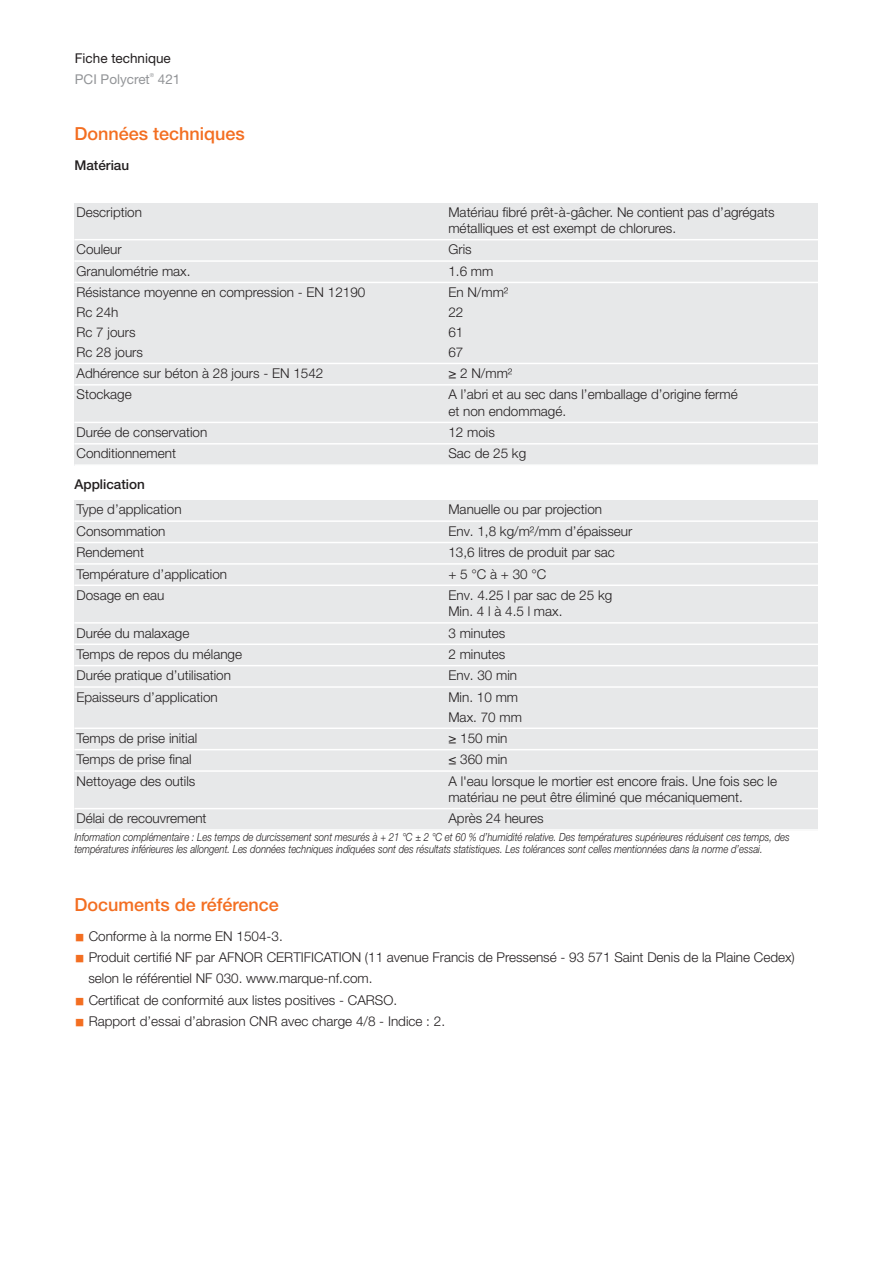
<style>
.page{position:relative;width:893px;height:1263px;background:#fff}
.page>*{position:absolute;margin:0;border:0;box-sizing:border-box;transform-origin:0 0}
.t1{font:500 18px "Helvetica Neue LT Pro";color:#f36e21}
.t2{font:300 13.5px/16.2px "Helvetica Neue LT Pro";color:#231f20}
.t3{font:500 13.5px "Helvetica Neue LT Pro";color:#231f20}
.t4{font:13.5px "Helvetica Neue LT Pro";color:#231f20}
.t5{font:13.5px "Helvetica Neue LT Pro";color:#939598}
.t6{font:italic 300 11.25px/12px "Helvetica Neue LT Pro";color:#231f20;scale:.85 1}
.t7{font:5.4px "Helvetica Neue LT Pro";color:#939598}
.s1{font-family:"Li Gothic Med";font-weight:400;font-size:10.5px;color:#f36e21}
</style>
<div class="page">
<div style="left:74px;top:203px;width:372px;height:37px;background:#e7e8e9"></div>
<div style="left:446px;top:203px;width:372px;height:37px;background:#e7e8e9"></div>
<div style="left:74px;top:240px;width:372px;height:21px;background:#e7e8e9"></div>
<div style="left:446px;top:240px;width:372px;height:21px;background:#e7e8e9"></div>
<div style="left:74px;top:261px;width:372px;height:21px;background:#e7e8e9"></div>
<div style="left:446px;top:261px;width:372px;height:21px;background:#e7e8e9"></div>
<div style="left:74px;top:282px;width:372px;height:21px;background:#e7e8e9"></div>
<div style="left:446px;top:282px;width:372px;height:21px;background:#e7e8e9"></div>
<div style="left:74px;top:303px;width:372px;height:20px;background:#e7e8e9"></div>
<div style="left:446px;top:303px;width:372px;height:20px;background:#e7e8e9"></div>
<div style="left:74px;top:323px;width:372px;height:20px;background:#e7e8e9"></div>
<div style="left:446px;top:323px;width:372px;height:20px;background:#e7e8e9"></div>
<div style="left:74px;top:343px;width:372px;height:20px;background:#e7e8e9"></div>
<div style="left:446px;top:343px;width:372px;height:20px;background:#e7e8e9"></div>
<div style="left:74px;top:363px;width:372px;height:22px;background:#e7e8e9"></div>
<div style="left:446px;top:363px;width:372px;height:22px;background:#e7e8e9"></div>
<div style="left:74px;top:385px;width:372px;height:37px;background:#e7e8e9"></div>
<div style="left:446px;top:385px;width:372px;height:37px;background:#e7e8e9"></div>
<div style="left:74px;top:422px;width:372px;height:22px;background:#e7e8e9"></div>
<div style="left:446px;top:422px;width:372px;height:22px;background:#e7e8e9"></div>
<div style="left:74px;top:444px;width:372px;height:22px;background:#e7e8e9"></div>
<div style="left:446px;top:444px;width:372px;height:22px;background:#e7e8e9"></div>
<hr style="left:74px;top:239px;width:744px;height:1px;background:#fff">
<hr style="left:74px;top:260px;width:744px;height:2px;background:#fff">
<hr style="left:74px;top:282px;width:744px;height:1px;background:#fff">
<hr style="left:74px;top:363px;width:744px;height:1px;background:#fff">
<hr style="left:74px;top:384px;width:744px;height:2px;background:#fff">
<hr style="left:74px;top:422px;width:744px;height:1px;background:#fff">
<hr style="left:74px;top:443px;width:744px;height:1px;background:#fff">
<hr style="left:74px;top:464px;width:744px;height:2px;background:#fff">
<div style="left:74px;top:500px;width:372px;height:21px;background:#e7e8e9"></div>
<div style="left:446px;top:500px;width:372px;height:21px;background:#e7e8e9"></div>
<div style="left:74px;top:521px;width:372px;height:21px;background:#e7e8e9"></div>
<div style="left:446px;top:521px;width:372px;height:21px;background:#e7e8e9"></div>
<div style="left:74px;top:542px;width:372px;height:22px;background:#e7e8e9"></div>
<div style="left:446px;top:542px;width:372px;height:22px;background:#e7e8e9"></div>
<div style="left:74px;top:564px;width:372px;height:21px;background:#e7e8e9"></div>
<div style="left:446px;top:564px;width:372px;height:21px;background:#e7e8e9"></div>
<div style="left:74px;top:585px;width:372px;height:38px;background:#e7e8e9"></div>
<div style="left:446px;top:585px;width:372px;height:38px;background:#e7e8e9"></div>
<div style="left:74px;top:623px;width:372px;height:21px;background:#e7e8e9"></div>
<div style="left:446px;top:623px;width:372px;height:21px;background:#e7e8e9"></div>
<div style="left:74px;top:644px;width:372px;height:22px;background:#e7e8e9"></div>
<div style="left:446px;top:644px;width:372px;height:22px;background:#e7e8e9"></div>
<div style="left:74px;top:666px;width:372px;height:21px;background:#e7e8e9"></div>
<div style="left:446px;top:666px;width:372px;height:21px;background:#e7e8e9"></div>
<div style="left:74px;top:687px;width:372px;height:21px;background:#e7e8e9"></div>
<div style="left:446px;top:687px;width:372px;height:21px;background:#e7e8e9"></div>
<div style="left:74px;top:708px;width:372px;height:20px;background:#e7e8e9"></div>
<div style="left:446px;top:708px;width:372px;height:20px;background:#e7e8e9"></div>
<div style="left:74px;top:728px;width:372px;height:22px;background:#e7e8e9"></div>
<div style="left:446px;top:728px;width:372px;height:22px;background:#e7e8e9"></div>
<div style="left:74px;top:750px;width:372px;height:21px;background:#e7e8e9"></div>
<div style="left:446px;top:750px;width:372px;height:21px;background:#e7e8e9"></div>
<div style="left:74px;top:771px;width:372px;height:38px;background:#e7e8e9"></div>
<div style="left:446px;top:771px;width:372px;height:38px;background:#e7e8e9"></div>
<div style="left:74px;top:809px;width:372px;height:22px;background:#e7e8e9"></div>
<div style="left:446px;top:809px;width:372px;height:22px;background:#e7e8e9"></div>
<hr style="left:74px;top:520px;width:744px;height:2px;background:#fff">
<hr style="left:74px;top:542px;width:744px;height:1px;background:#fff">
<hr style="left:74px;top:563px;width:744px;height:2px;background:#fff">
<hr style="left:74px;top:584px;width:744px;height:2px;background:#fff">
<hr style="left:74px;top:622px;width:744px;height:2px;background:#fff">
<hr style="left:74px;top:643px;width:744px;height:2px;background:#fff">
<hr style="left:74px;top:665px;width:744px;height:1px;background:#fff">
<hr style="left:74px;top:686px;width:744px;height:2px;background:#fff">
<hr style="left:74px;top:727px;width:744px;height:2px;background:#fff">
<hr style="left:74px;top:749px;width:744px;height:1px;background:#fff">
<hr style="left:74px;top:770px;width:744px;height:2px;background:#fff">
<hr style="left:74px;top:808px;width:744px;height:1px;background:#fff">
<hr style="left:74px;top:829px;width:744px;height:2px;background:#fff">
<p class="t4" style="left:75px;top:53px;width:98px">Fiche technique</p>
<p class="t5" style="left:75px;top:74px;width:76px">PCI Polycret</p>
<p class="t7" style="left:150px;top:73px;width:6px">®</p>
<p class="t5" style="left:158px;top:74px;width:24px">421</p>
<h1 class="t1" style="left:74px;top:128px;width:172px">Données techniques</h1>
<p class="t3" style="left:74px;top:160px;width:56px">Matériau</p>
<p class="t2" style="left:77px;top:205px;width:67px">Description</p>
<p class="t2" style="left:448px;top:205px;width:328px">Matériau fibré prêt-à-gâcher. Ne contient pas d’agrégats métalliques et est exempt de chlorures.</p>
<p class="t2" style="left:77px;top:243px;width:47px">Couleur</p>
<p class="t2" style="left:448px;top:243px;width:25px">Gris</p>
<p class="t2" style="left:77px;top:264px;width:116px">Granulométrie max.</p>
<p class="t2" style="left:448px;top:264px;width:47px">1.6 mm</p>
<p class="t2" style="left:77px;top:285px;width:290px">Résistance moyenne en compression - EN 12190</p>
<p class="t2" style="left:448px;top:285px;width:61px">En N/mm²</p>
<p class="t2" style="left:77px;top:305px;width:44px">Rc 24h</p>
<p class="t2" style="left:448px;top:305px;width:17px">22</p>
<p class="t2" style="left:77px;top:325px;width:61px">Rc 7 jours</p>
<p class="t2" style="left:448px;top:325px;width:17px">61</p>
<p class="t2" style="left:77px;top:345px;width:68px">Rc 28 jours</p>
<p class="t2" style="left:448px;top:345px;width:17px">67</p>
<p class="t2" style="left:77px;top:366px;width:248px">Adhérence sur béton à 28 jours - EN 1542</p>
<p class="t2" style="left:448px;top:366px;width:66px">≥ 2 N/mm²</p>
<p class="t2" style="left:77px;top:388px;width:57px">Stockage</p>
<p class="t2" style="left:448px;top:388px;width:291px">A l’abri et au sec dans l’emballage d’origine fermé et non endommagé.</p>
<p class="t2" style="left:77px;top:425px;width:132px">Durée de conservation</p>
<p class="t2" style="left:448px;top:425px;width:48px">12 mois</p>
<p class="t2" style="left:77px;top:447px;width:101px">Conditionnement</p>
<p class="t2" style="left:448px;top:447px;width:79px">Sac de 25 kg</p>
<p class="t3" style="left:74px;top:479px;width:72px">Application</p>
<p class="t2" style="left:77px;top:503px;width:107px">Type d’application</p>
<p class="t2" style="left:448px;top:503px;width:155px">Manuelle ou par projection</p>
<p class="t2" style="left:77px;top:524px;width:91px">Consommation</p>
<p class="t2" style="left:448px;top:524px;width:186px">Env. 1,8 kg/m²/mm d’épaisseur</p>
<p class="t2" style="left:77px;top:545px;width:69px">Rendement</p>
<p class="t2" style="left:448px;top:545px;width:168px">13,6 litres de produit par sac</p>
<p class="t2" style="left:77px;top:567px;width:152px">Température d’application</p>
<p class="t2" style="left:448px;top:567px;width:100px">+5°Cà+30°C</p>
<p class="t2" style="left:77px;top:588px;width:89px">Dosage en eau</p>
<p class="t2" style="left:448px;top:588px;width:165px">Env. 4.25 l par sac de 25 kg<br>Min. 4 l à 4.5 l max.</p>
<p class="t2" style="left:77px;top:626px;width:114px">Durée du malaxage</p>
<p class="t2" style="left:448px;top:626px;width:58px">3 minutes</p>
<p class="t2" style="left:77px;top:647px;width:167px">Temps de repos du mélange</p>
<p class="t2" style="left:448px;top:647px;width:58px">2 minutes</p>
<p class="t2" style="left:77px;top:669px;width:156px">Durée pratique d’utilisation</p>
<p class="t2" style="left:448px;top:669px;width:70px">Env. 30 min</p>
<p class="t2" style="left:77px;top:690px;width:143px">Epaisseurs d’application</p>
<p class="t2" style="left:448px;top:688px;width:75px;line-height:20px">Min. 10 mm<br>Max. 70 mm</p>
<p class="t2" style="left:77px;top:731px;width:122px">Temps de prise initial</p>
<p class="t2" style="left:448px;top:731px;width:61px">≥ 150 min</p>
<p class="t2" style="left:77px;top:753px;width:117px">Temps de prise final</p>
<p class="t2" style="left:448px;top:753px;width:61px">≤ 360 min</p>
<p class="t2" style="left:77px;top:774px;width:120px">Nettoyage des outils</p>
<p class="t2" style="left:448px;top:774px;width:330px">A l'eau lorsque le mortier est encore frais. Une fois sec le matériau ne peut être éliminé que mécaniquement.</p>
<p class="t2" style="left:77px;top:812px;width:132px">Délai de recouvrement</p>
<p class="t2" style="left:448px;top:812px;width:97px">Après 24 heures</p>
<p class="t6" style="left:74px;top:832px;width:843px">Information complémentaire : Les temps de durcissement sont mesurés à + 21 °C ± 2 °C et 60 % d’humidité relative. Des températures supérieures réduisent ces temps, des températures inférieures les allongent. Les données techniques indiquées sont des résultats statistiques. Les tolérances sont celles mentionnées dans la norme d’essai.</p>
<h1 class="t1" style="left:74px;top:898px;width:206px">Documents de référence</h1>
<p class="t2" style="left:74px;top:929px;width:210px"><span class="s1">■</span> Conforme à la norme EN 1504-3.</p>
<p class="t2" style="left:88px;top:948px;width:708px;line-height:21.3px;text-indent:-14px"><span class="s1">■</span> Produit certifié NF par AFNOR CERTIFICATION (11 avenue Francis de Pressensé - 93 571 Saint Denis de la Plaine Cedex) selon le référentiel NF 030. www.marque-nf.com.</p>
<p class="t2" style="left:74px;top:993px;width:324px"><span class="s1">■</span> Certificat de conformité aux listes positives - CARSO.</p>
<p class="t2" style="left:74px;top:1014px;width:372px"><span class="s1">■</span> Rapport d’essai d’abrasion CNR avec charge 4/8 - Indice : 2.</p>
</div>
